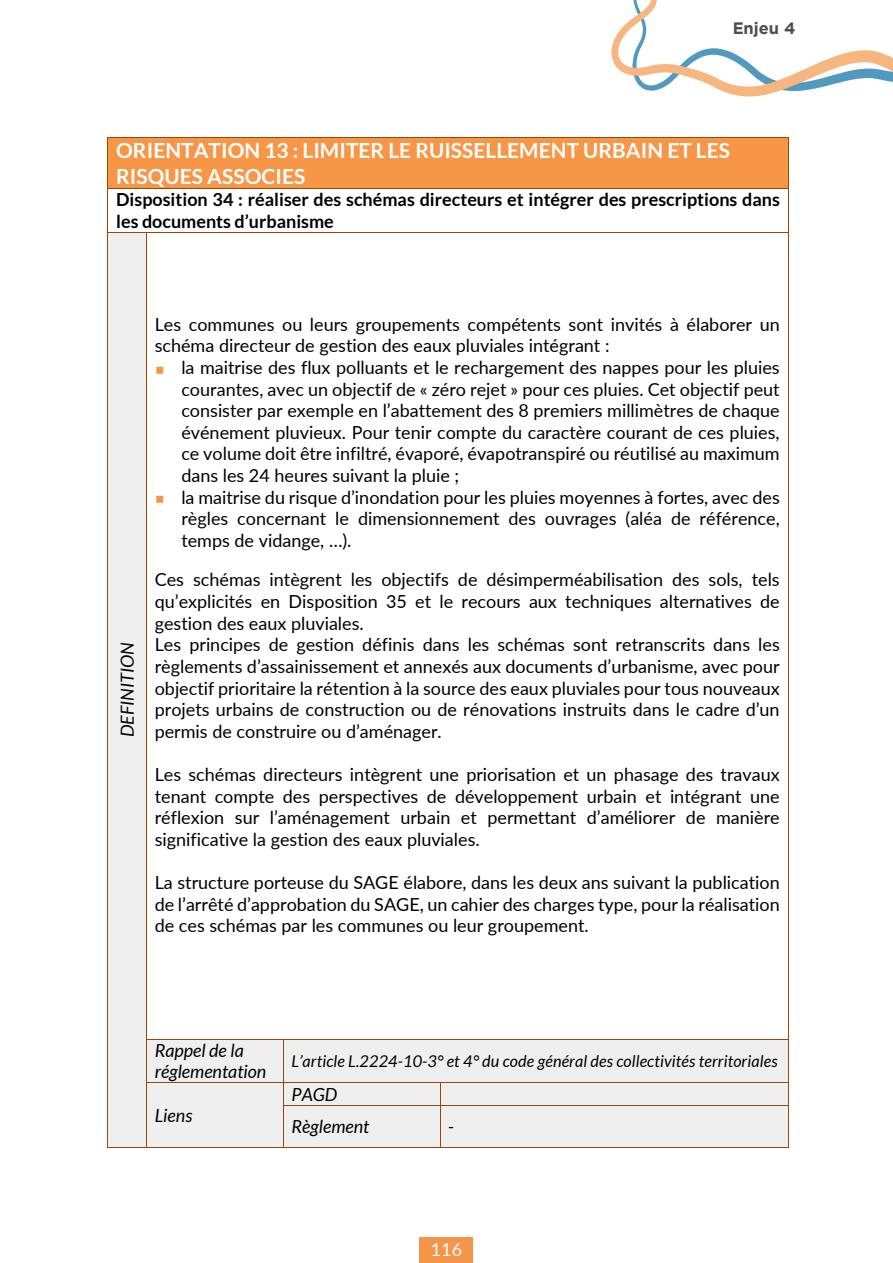
<style>
.page{position:relative;width:893px;height:1263px;background:#fff}
.page>*{position:absolute;margin:0;border:0;box-sizing:border-box;transform-origin:0 0}
.t1{font:700 20.85px/25.2px "Lato";letter-spacing:.005em;color:#fff}
.t2{font:18px/21.6px "Lato";color:#000;text-align:justify}
.t3{font:700 18px/21.6px "Lato";color:#000}
.t4{font:italic 18px/21.6px "Lato";color:#000}
.t5{font:18px "Lato";color:#fff}
.t6{font:700 16.5px "Gotham";color:#000}
.t7{font:italic 16.2px "Lato";letter-spacing:.01em;color:#000}
.s1{color:#f79646}
</style>
<div class="page">
<svg style="left:611px;top:0;width:282px;height:97px"></svg>
<div style="left:420px;top:1237px;width:53px;height:26px;background:#f4954a"></div>
<div style="left:108px;top:137px;width:680px;height:51px;background:#f79646"></div>
<hr style="left:108px;top:137px;width:680px;height:1px;background:#984806">
<hr style="left:108px;top:137px;width:1px;height:51px;background:#984806">
<hr style="left:788px;top:137px;width:1px;height:51px;background:#984806">
<hr style="left:108px;top:188px;width:680px;height:1px;background:#984806">
<hr style="left:108px;top:189px;width:1px;height:43px;background:#984806">
<hr style="left:788px;top:189px;width:1px;height:43px;background:#984806">
<div style="left:108px;top:233px;width:38px;height:914px;background:#efefef"></div>
<hr style="left:108px;top:232px;width:38px;height:1px;background:#984806">
<hr style="left:147px;top:232px;width:641px;height:1px;background:#984806">
<hr style="left:108px;top:233px;width:1px;height:806px;background:#984806">
<hr style="left:146px;top:233px;width:1px;height:806px;background:#984806">
<hr style="left:788px;top:233px;width:1px;height:806px;background:#984806">
<div style="left:147px;top:1039px;width:136px;height:43px;background:#efefef"></div>
<div style="left:284px;top:1039px;width:504px;height:43px;background:#efefef"></div>
<hr style="left:147px;top:1039px;width:136px;height:1px;background:#984806">
<hr style="left:284px;top:1039px;width:504px;height:1px;background:#984806">
<hr style="left:108px;top:1039px;width:1px;height:43px;background:#984806">
<hr style="left:146px;top:1039px;width:1px;height:43px;background:#984806">
<hr style="left:283px;top:1039px;width:1px;height:43px;background:#984806">
<hr style="left:788px;top:1039px;width:1px;height:43px;background:#984806">
<div style="left:147px;top:1083px;width:136px;height:64px;background:#efefef"></div>
<div style="left:284px;top:1083px;width:156px;height:22px;background:#efefef"></div>
<div style="left:441px;top:1083px;width:347px;height:22px;background:#efefef"></div>
<hr style="left:147px;top:1082px;width:136px;height:1px;background:#984806">
<hr style="left:284px;top:1082px;width:156px;height:1px;background:#984806">
<hr style="left:441px;top:1082px;width:347px;height:1px;background:#984806">
<div style="left:284px;top:1106px;width:156px;height:41px;background:#efefef"></div>
<div style="left:441px;top:1106px;width:347px;height:41px;background:#efefef"></div>
<svg style="left:146px;top:1082px;width:1px;height:24px"></svg>
<svg style="left:283px;top:1082px;width:1px;height:24px"></svg>
<hr style="left:284px;top:1105px;width:156px;height:1px;background:#984806">
<svg style="left:440px;top:1082px;width:1px;height:24px"></svg>
<hr style="left:441px;top:1105px;width:347px;height:1px;background:#984806">
<svg style="left:788px;top:1082px;width:1px;height:24px"></svg>
<hr style="left:108px;top:1106px;width:1px;height:41px;background:#984806">
<hr style="left:108px;top:1147px;width:38px;height:1px;background:#984806">
<hr style="left:146px;top:1106px;width:1px;height:41px;background:#984806">
<hr style="left:147px;top:1147px;width:136px;height:1px;background:#984806">
<hr style="left:283px;top:1106px;width:1px;height:41px;background:#984806">
<hr style="left:284px;top:1147px;width:156px;height:1px;background:#984806">
<hr style="left:440px;top:1106px;width:1px;height:41px;background:#984806">
<hr style="left:441px;top:1147px;width:347px;height:1px;background:#984806">
<hr style="left:788px;top:1106px;width:1px;height:41px;background:#984806">
<p class="t6" style="left:732px;top:18px;width:65px">Enjeu 4</p>
<p class="t1" style="left:116px;top:138px;width:615px">ORIENTATION 13 : LIMITER LE RUISSELLEMENT URBAIN ET LES<br>RISQUES ASSOCIES</p>
<p class="t3" style="left:116px;top:188px;width:665px">Disposition 34 : réaliser des schémas directeurs et intégrer des prescriptions dans les documents d’urbanisme</p>
<p class="t4" style="left:117px;top:737px;width:96px;rotate:-90deg">DEFINITION</p>
<p class="t2" style="left:155px;top:313px;width:627px">Les communes ou leurs groupements compétents sont invités à élaborer un schéma directeur de gestion des eaux pluviales intégrant :</p>
<p class="t2" style="left:181px;top:356px;width:600px;text-indent:-27px"><span class="s1">▪</span> la maitrise des flux polluants et le rechargement des nappes pour les pluies courantes, avec un objectif de « zéro rejet » pour ces pluies. Cet objectif peut consister par exemple en l’abattement des 8 premiers millimètres de chaque événement pluvieux. Pour tenir compte du caractère courant de ces pluies, ce volume doit être infiltré, évaporé, évapotranspiré ou réutilisé au maximum dans les 24 heures suivant la pluie ;</p>
<p class="t2" style="left:181px;top:486px;width:600px;text-indent:-27px"><span class="s1">▪</span> la maitrise du risque d’inondation pour les pluies moyennes à fortes, avec des règles concernant le dimensionnement des ouvrages (aléa de référence, temps de vidange, …).</p>
<p class="t2" style="left:155px;top:568px;width:627px;text-align:left">Ces schémas intègrent les objectifs de désimperméabilisation des sols, tels qu’explicités en Disposition 35 et le recours aux techniques alternatives de gestion des eaux pluviales.<br>Les principes de gestion définis dans les schémas sont retranscrits dans les règlements d’assainissement et annexés aux documents d’urbanisme, avec pour objectif prioritaire la rétention à la source des eaux pluviales pour tous nouveaux projets urbains de construction ou de rénovations instruits dans le cadre d’un permis de construire ou d’aménager.</p>
<p class="t2" style="left:155px;top:763px;width:627px">Les schémas directeurs intègrent une priorisation et un phasage des travaux tenant compte des perspectives de développement urbain et intégrant une réflexion sur l’aménagement urbain et permettant d’améliorer de manière significative la gestion des eaux pluviales.</p>
<p class="t2" style="left:155px;top:871px;width:627px">La structure porteuse du SAGE élabore, dans les deux ans suivant la publication de l’arrêté d’approbation du SAGE, un cahier des charges type, pour la réalisation de ces schémas par les communes ou leur groupement.</p>
<p class="t4" style="left:155px;top:1040px;width:113px">Rappel de la réglementation</p>
<p class="t7" style="left:292px;top:1052px;width:488px">L’article L.2224-10-3° et 4° du code général des collectivités territoriales</p>
<p class="t4" style="left:155px;top:1105px;width:39px">Liens</p>
<p class="t4" style="left:292px;top:1078px;width:79px;line-height:32.1px">PAGD<br>Règlement</p>
<p class="t4" style="left:448px;top:1116px;width:7px">-</p>
<p class="t5" style="left:431px;top:1237px;width:33px">116</p>
</div>
